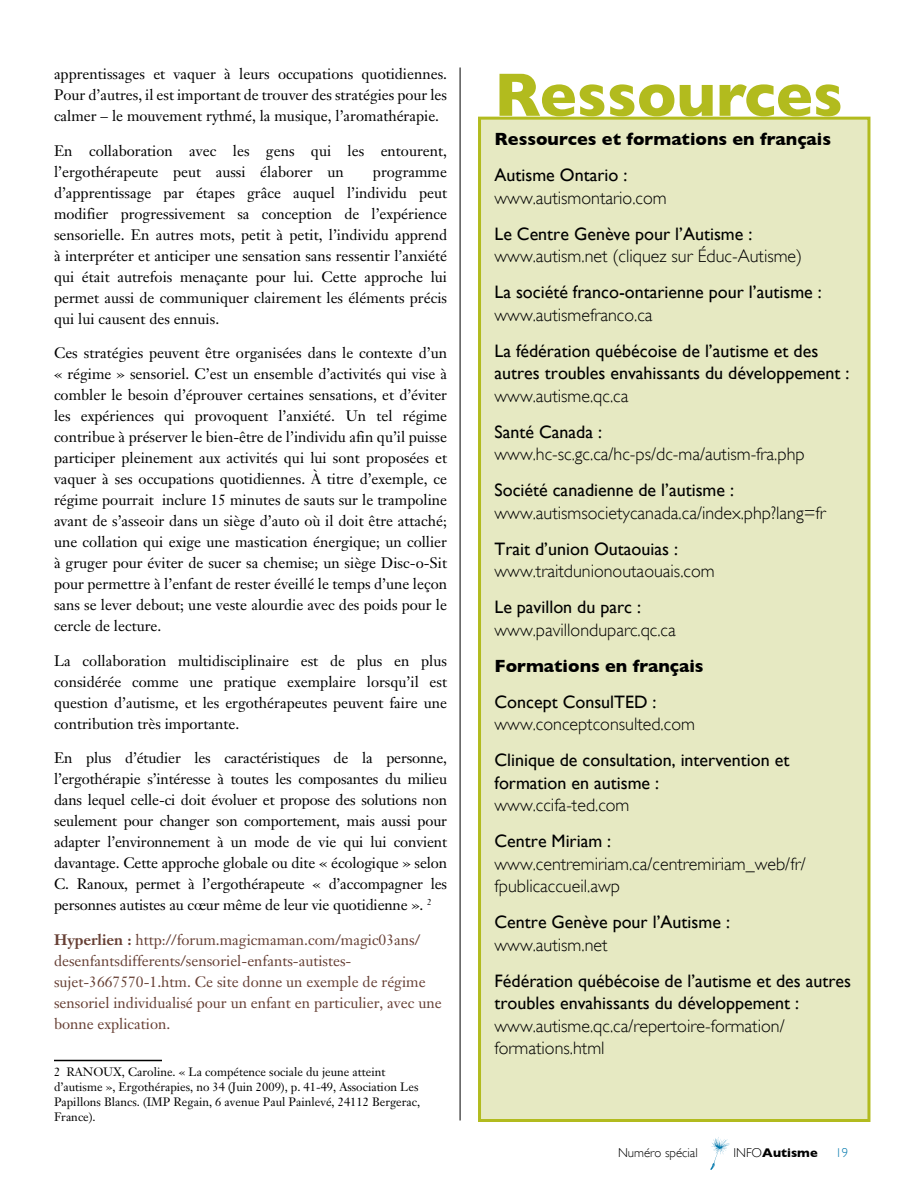
<style>
.page{position:relative;width:918px;height:1188px;background:#fff}
.page>*{position:absolute;margin:0;border:0;box-sizing:border-box;transform-origin:0 0}
.t1{font:18px/22.5px "Gill Sans";color:#000}
.t2{font:300 18px/22.5px "Gill Sans";color:#000}
.t3{font:700 18px "Gill Sans";color:#000}
.t4{font:15px/21px "Janson Text";color:#000;text-align:justify}
.t5{font:15px/21px "Janson Text";color:#663f34}
.t6{font:300 12.75px "Gill Sans";color:#000}
.t7{font:700 12.75px "Gill Sans";color:#000}
.t8{font:300 12.75px "Gill Sans";color:#0077ac}
.t9{font:12px/15px "Janson Text";color:#000}
.s1{font-weight:700}
.s2{font-weight:300}
</style>
<div class="page">
<svg style="left:710px;top:1137px;width:20px;height:33px"></svg>
<hr style="left:54px;top:1060px;width:108px;height:1px;background:#000">
<div style="left:480px;top:118px;width:389px;height:1002px;background:#e6e9c2"></div>
<div style="left:478px;top:117px;width:392px;height:1005px;border:3px solid #b2bb1e"></div>
<hr style="left:460px;top:68px;width:1px;height:1052px;background:#000">
<svg style="left:500px;top:74px;width:340px;height:42px"></svg>
<p class="t4" style="left:54px;top:63px;width:395px">apprentissages et vaquer à leurs occupations quotidiennes.<br>Pour d’autres, il est important de trouver des stratégies pour les calmer – le mouvement rythmé, la musique, l’aromathérapie.</p>
<p class="t4" style="left:54px;top:140px;width:395px">En collaboration avec les gens qui les entourent, l’ergothérapeute peut aussi élaborer un</p>
<p class="t4" style="left:54px;top:161px;width:395px;text-indent:319px">programme d’apprentissage par étapes grâce auquel l’individu peut modifier progressivement sa conception de l’expérience sensorielle. En autres mots, petit à petit, l’individu apprend à interpréter et anticiper une sensation sans ressentir l’anxiété qui était autrefois menaçante pour lui. Cette approche lui permet aussi de communiquer clairement les éléments précis qui lui causent des ennuis.</p>
<p class="t4" style="left:54px;top:342px;width:395px">Ces stratégies peuvent être organisées dans le contexte d’un « régime » sensoriel. C’est un ensemble d’activités qui vise à combler le besoin d’éprouver certaines sensations, et d’éviter les expériences qui provoquent l’anxiété. Un tel régime contribue à préserver le bien-être de l’individu afin qu’il puisse participer pleinement aux activités qui lui sont proposées et vaquer à ses occupations quotidiennes. À titre d’exemple, ce régime pourrait inclure 15 minutes de sauts sur le trampoline avant de s’asseoir dans un siège d’auto où il doit être attaché; une collation qui exige une mastication énergique; un collier à gruger pour éviter de sucer sa chemise; un siège Disc-o-Sit pour permettre à l’enfant de rester éveillé le temps d’une leçon sans se lever debout; une veste alourdie avec des poids pour le cercle de lecture.</p>
<p class="t4" style="left:54px;top:650px;width:395px">La collaboration multidisciplinaire est de plus en plus considérée comme une pratique exemplaire lorsqu’il est question d’autisme, et les ergothérapeutes peuvent faire une contribution très importante.</p>
<p class="t4" style="left:54px;top:747px;width:395px">En plus d’étudier les caractéristiques de la personne, l’ergothérapie s’intéresse à toutes les composantes du milieu dans lequel celle-ci doit évoluer et propose des solutions non seulement pour changer son comportement, mais aussi pour adapter l’environnement à un mode de vie qui lui convient davantage. Cette approche globale ou dite « écologique » selon C. Ranoux, permet à l’ergothérapeute « d’accompagner les personnes autistes au cœur même de leur vie quotidienne ». <sup>2</sup></p>
<p class="t5" style="left:54px;top:929px;width:389px"><span class="s1">Hyperlien :</span> http://forum.magicmaman.com/magic03ans/ desenfantsdifferents/sensoriel-enfants-autistes&shy;sujet-3667570-1.htm. Ce site donne un exemple de régime sensoriel individualisé pour un enfant en particulier, avec une bonne explication.</p>
<p class="t9" style="left:54px;top:1064px;width:368px">2 RANOUX, Caroline. « La compétence sociale du jeune atteint d’autisme », Ergothérapies, no 34 (Juin 2009), p. 41-49, Association Les Papillons Blancs. (IMP Regain, 6 avenue Paul Painlevé, 24112 Bergerac, France).</p>
<p class="t3" style="left:495px;top:129px;width:338px">Ressources et formations en français</p>
<p class="t1" style="left:495px;top:164px;width:134px">Autisme Ontario :</p>
<p class="t2" style="left:495px;top:187px;width:174px">www.autismontario.com</p>
<p class="t1" style="left:495px;top:222px;width:259px">Le Centre Genève pour l’Autisme :</p>
<p class="t2" style="left:495px;top:245px;width:309px">www.autism.net (cliquez sur Éduc-Autisme)</p>
<p class="t1" style="left:495px;top:281px;width:329px">La société franco-ontarienne pour l’autisme :</p>
<p class="t2" style="left:495px;top:304px;width:160px">www.autismefranco.ca</p>
<p class="t1" style="left:495px;top:339px;width:356px">La fédération québécoise de l’autisme et des autres troubles envahissants du développement :</p>
<p class="t2" style="left:495px;top:385px;width:135px">www.autisme.qc.ca</p>
<p class="t1" style="left:495px;top:420px;width:109px">Santé Canada :</p>
<p class="t2" style="left:495px;top:443px;width:312px">www.hc-sc.gc.ca/hc-ps/dc-ma/autism-fra.php</p>
<p class="t1" style="left:495px;top:479px;width:241px">Société canadienne de l’autisme :</p>
<p class="t2" style="left:495px;top:502px;width:333px">www.autismsocietycanada.ca/index.php?lang=fr</p>
<p class="t1" style="left:495px;top:537px;width:185px">Trait d’union Outaouias :</p>
<p class="t2" style="left:495px;top:560px;width:222px">www.traitdunionoutaouais.com</p>
<p class="t1" style="left:495px;top:596px;width:148px">Le pavillon du parc :</p>
<p class="t2" style="left:495px;top:619px;width:183px">www.pavillonduparc.qc.ca</p>
<p class="t3" style="left:495px;top:655px;width:211px">Formations en français</p>
<p class="t1" style="left:495px;top:690px;width:164px">Concept ConsulTED :</p>
<p class="t2" style="left:495px;top:713px;width:202px">www.conceptconsulted.com</p>
<p class="t1" style="left:495px;top:749px;width:296px">Clinique de consultation, intervention et formation en autisme :</p>
<p class="t2" style="left:495px;top:794px;width:137px">www.ccifa-ted.com</p>
<p class="t1" style="left:495px;top:830px;width:118px">Centre Miriam :</p>
<p class="t2" style="left:495px;top:853px;width:313px">www.centremiriam.ca/centremiriam_web/fr/ fpublicaccueil.awp</p>
<p class="t1" style="left:495px;top:911px;width:237px">Centre Genève pour l’Autisme :</p>
<p class="t2" style="left:495px;top:934px;width:115px">www.autism.net</p>
<p class="t1" style="left:495px;top:969px;width:358px">Fédération québécoise de l’autisme et des autres troubles envahissants du développement :</p>
<p class="t2" style="left:495px;top:1015px;width:292px">www.autisme.qc.ca/repertoire-formation/ formations.html</p>
<p class="t6" style="left:618px;top:1146px;width:81px">Numéro spécial</p>
<p class="t7" style="left:734px;top:1145px;width:86px"><span class="s2">INFO</span>Autisme</p>
<p class="t8" style="left:835px;top:1146px;width:14px">19</p>
</div>
